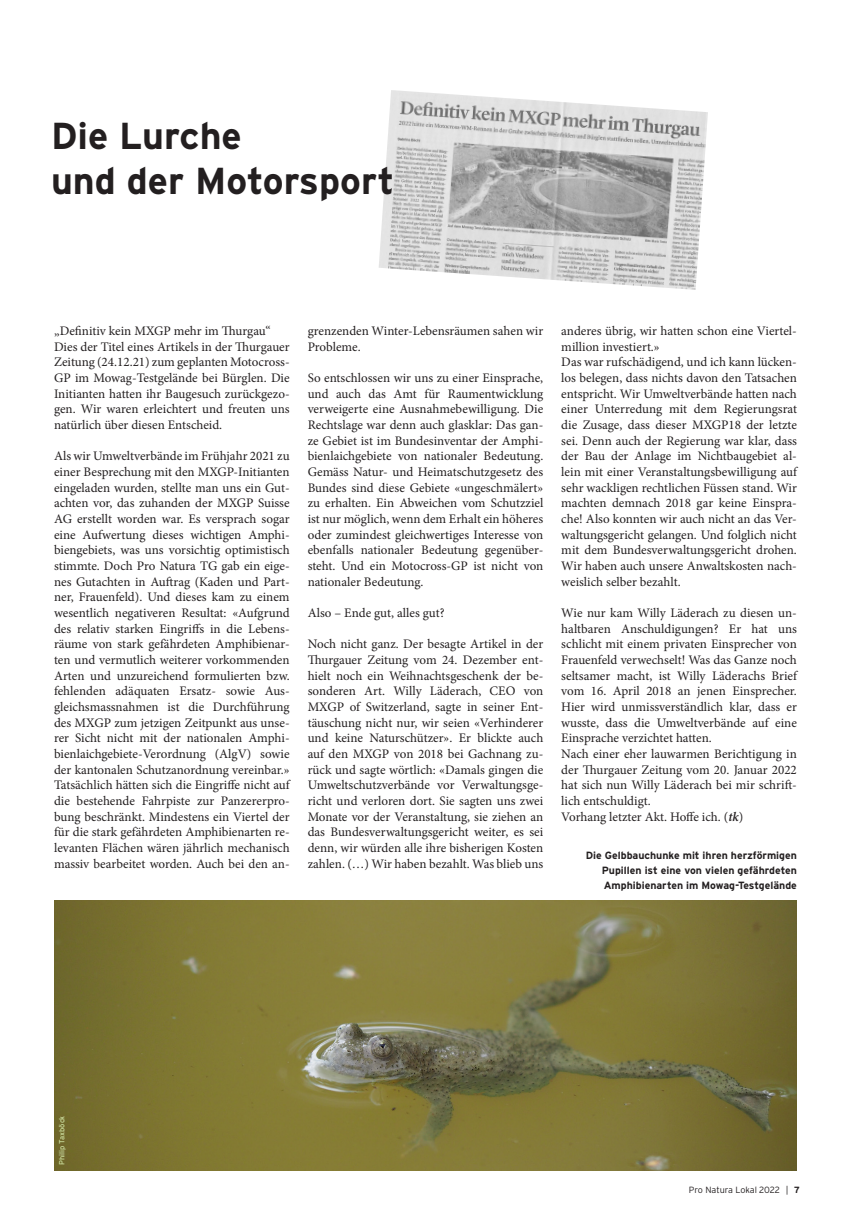
<style>
.page{position:relative;width:851px;height:1225px;background:#fff}
.page>*{position:absolute;margin:0;border:0;box-sizing:border-box;transform-origin:0 0}
._01_Haupttitel{font:700 37.5px "Interstate";color:#231f20}
.t1{font:13.05px/15.6px "Minion Pro";color:#231f20;text-align:justify}
._05_Bildlegende{font:700 10.5px "Interstate";color:#231f20}
.t2{font:300 9px "Interstate";letter-spacing:-.01em;color:#231f20}
._05_Bildlegende-2{font:7.5px "Interstate";color:#cfe3a3}
.s1{font-weight:600;font-style:italic}
.s2{font-weight:700}
</style>
<div class="page">
<img style="left:379px;top:90px;width:328px;height:200px">
<img style="left:54px;top:900px;width:742px;height:271px">
<p class="_01_Haupttitel" style="left:51px;top:113px;width:192px">Die Lurche</p>
<p class="_01_Haupttitel" style="left:51px;top:158px;width:345px">und der Motorsport</p>
<p class="t1" style="left:54px;top:323px;width:218px">„Definitiv kein MXGP mehr im Thurgau“</p>
<p class="t1" style="left:54px;top:339px;width:237px">Dies der Titel eines Artikels in der Thurgauer Zeitung (24.12.21) zum geplanten Motocross-GP im Mowag-Testgelände bei Bürglen. Die Initianten hatten ihr Baugesuch zurückgezo&shy;gen. Wir waren erleichtert und freuten uns natürlich über diesen Entscheid.</p>
<p class="t1" style="left:54px;top:448px;width:237px">Als wir Umweltverbände im Frühjahr 2021 zu einer Besprechung mit den MXGP-Initianten eingeladen wurden, stellte man uns ein Gut&shy;achten vor, das zuhanden der MXGP Suisse AG erstellt worden war. Es versprach sogar eine Aufwertung dieses wichtigen Amphi&shy;biengebiets, was uns vorsichtig optimistisch stimmte. Doch Pro Natura TG gab ein eige&shy;nes Gutachten in Auftrag (Kaden und Part&shy;ner, Frauenfeld). Und dieses kam zu einem wesentlich negativeren Resultat: «Aufgrund des relativ starken Eingriffs in die Lebens&shy;räume von stark gefährdeten Amphibienar&shy;ten und vermutlich weiterer vorkommenden Arten und unzureichend formulierten bzw. fehlenden adäquaten Ersatz- sowie Aus&shy;gleichsmassnahmen ist die Durchführung des MXGP zum jetzigen Zeitpunkt aus unse&shy;rer Sicht nicht mit der nationalen Amphi&shy;bienlaichgebiete-Verordnung (AlgV) sowie der kantonalen Schutzanordnung vereinbar.» Tatsächlich hätten sich die Eingriffe nicht auf die bestehende Fahrpiste zur Panzererpro&shy;bung beschränkt. Mindestens ein Viertel der für die stark gefährdeten Amphibienarten re&shy;levanten Flächen wären jährlich mechanisch massiv bearbeitet worden. Auch bei den an-</p>
<p class="t1" style="left:307px;top:323px;width:237px">grenzenden Winter-Lebensräumen sahen wir<br>Probleme.</p>
<p class="t1" style="left:307px;top:370px;width:237px">So entschlossen wir uns zu einer Einsprache, und auch das Amt für Raumentwicklung verweigerte eine Ausnahmebewilligung. Die Rechtslage war denn auch glasklar: Das gan&shy;ze Gebiet ist im Bundesinventar der Amphi&shy;bienlaichgebiete von nationaler Bedeutung.<br>Gemäss Natur- und Heimatschutzgesetz des Bundes sind diese Gebiete «ungeschmälert» zu erhalten. Ein Abweichen vom Schutzziel ist nur möglich, wenn dem Erhalt ein höheres oder zumindest gleichwertiges Interesse von ebenfalls nationaler Bedeutung gegenüber&shy;steht. Und ein Motocross-GP ist nicht von nationaler Bedeutung.</p>
<p class="t1" style="left:307px;top:605px;width:138px">Also – Ende gut, alles gut?</p>
<p class="t1" style="left:307px;top:636px;width:237px">Noch nicht ganz. Der besagte Artikel in der Thurgauer Zeitung vom 24. Dezember ent&shy;hielt noch ein Weihnachtsgeschenk der be&shy;sonderen Art. Willy Läderach, CEO von MXGP of Switzerland, sagte in seiner Ent&shy;täuschung nicht nur, wir seien «Verhinderer und keine Naturschützer». Er blickte auch auf den MXGP von 2018 bei Gachnang zu&shy;rück und sagte wörtlich: «Damals gingen die Umweltschutzverbände vor Verwaltungsge&shy;richt und verloren dort. Sie sagten uns zwei Monate vor der Veranstaltung, sie ziehen an das Bundesverwaltungsgericht weiter, es sei denn, wir würden alle ihre bisherigen Kosten zahlen. (…) Wir haben bezahlt. Was blieb uns</p>
<p class="t1" style="left:561px;top:323px;width:237px">anderes übrig, wir hatten schon eine Viertel&shy;million investiert.»</p>
<p class="t1" style="left:561px;top:354px;width:237px">Das war rufschädigend, und ich kann lücken&shy;los belegen, dass nichts davon den Tatsachen entspricht. Wir Umweltverbände hatten nach einer Unterredung mit dem Regierungsrat die Zusage, dass dieser MXGP18 der letzte sei. Denn auch der Regierung war klar, dass der Bau der Anlage im Nichtbaugebiet al&shy;lein mit einer Veranstaltungsbewilligung auf sehr wackligen rechtlichen Füssen stand. Wir machten demnach 2018 gar keine Einspra&shy;che! Also konnten wir auch nicht an das Ver&shy;waltungsgericht gelangen. Und folglich nicht mit dem Bundesverwaltungsgericht drohen.<br>Wir haben auch unsere Anwaltskosten nach&shy;weislich selber bezahlt.</p>
<p class="t1" style="left:561px;top:605px;width:237px">Wie nur kam Willy Läderach zu diesen un&shy;haltbaren Anschuldigungen? Er hat uns schlicht mit einem privaten Einsprecher von Frauenfeld verwechselt! Was das Ganze noch seltsamer macht, ist Willy Läderachs Brief vom 16. April 2018 an jenen Einsprecher.<br>Hier wird unmissverständlich klar, dass er wusste, dass die Umweltverbände auf eine Einsprache verzichtet hatten.</p>
<p class="t1" style="left:561px;top:746px;width:237px">Nach einer eher lauwarmen Berichtigung in der Thurgauer Zeitung vom 20. Januar 2022 hat sich nun Willy Läderach bei mir schrift&shy;lich entschuldigt.</p>
<p class="t1" style="left:561px;top:808px;width:183px">Vorhang letzter Akt. Hoffe ich. (<span class="s1">tk</span>)</p>
<p class="_05_Bildlegende" style="left:585px;top:849px;width:213px">Die Gelbbauchunke mit ihren herzförmigen</p>
<p class="_05_Bildlegende" style="left:601px;top:864px;width:197px">Pupillen ist eine von vielen gefährdeten</p>
<p class="_05_Bildlegende" style="left:603px;top:879px;width:195px">Amphibienarten im Mowag-Testgelände</p>
<p class="_05_Bildlegende-2" style="left:57px;top:1165px;width:51px;rotate:-90deg">Philip Taxböck</p>
<p class="t2" style="left:688px;top:1184px;width:112px">Pro Natura Lokal 2022 | <span class="s2">7</span></p>
</div>
